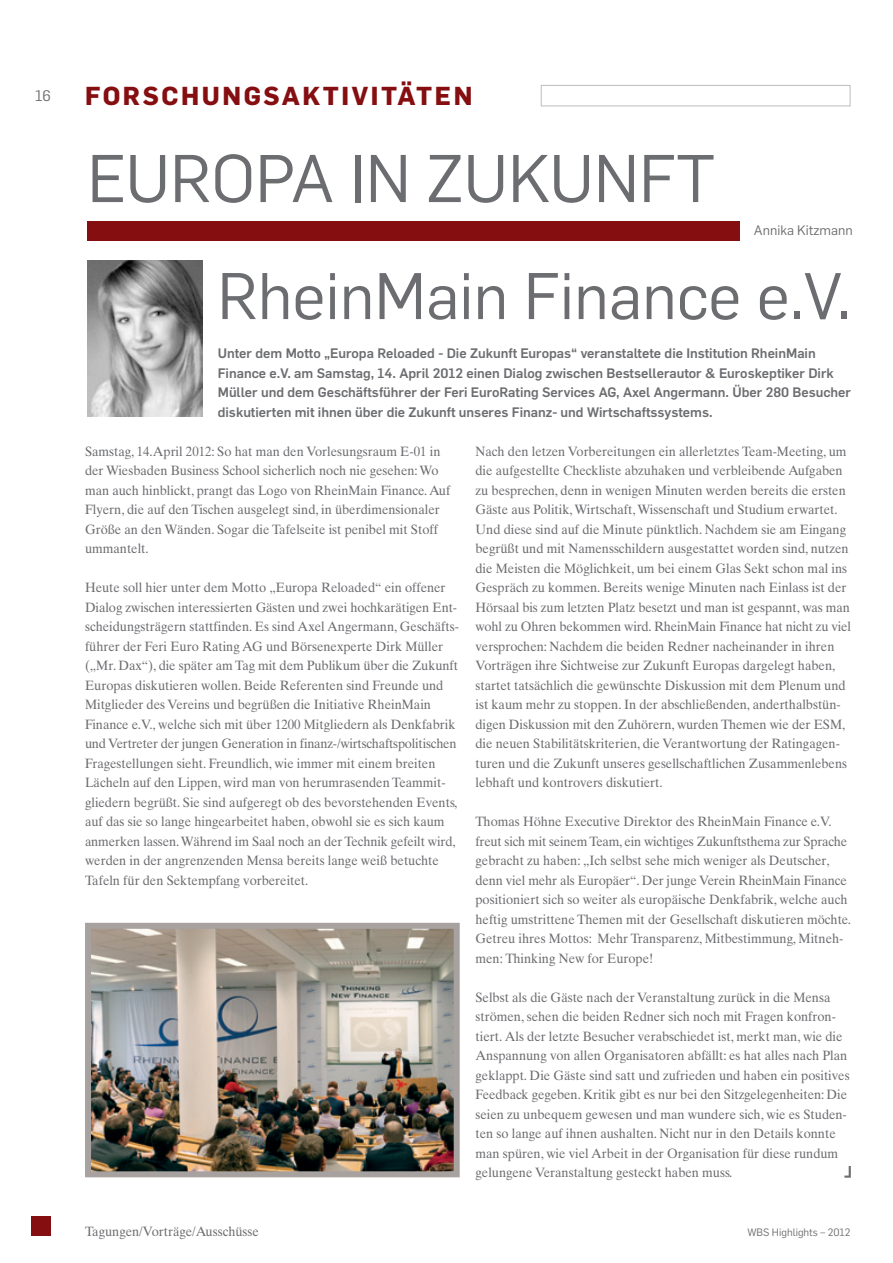
<style>
.page{position:relative;width:893px;height:1263px;background:#fff}
.page>*{position:absolute;margin:0;border:0;box-sizing:border-box;transform-origin:0 0}
.t1{font:66px "Flama";color:#6c6d70}
.t2{font:64.5px "Flama";color:#6c6d70}
.t3{font:700 25.5px "Flama";letter-spacing:.1em;color:#850e11}
.t4{font:15px "Flama";color:#6c6d70}
.t5{font:13.5px/19.5px "Times Ten LT";color:#6c6d70;scale:.95 1}
.t6{font:500 13.5px/19.5px "Flama";color:#6c6d70}
.t7{font:13.5px "Flama";color:#6c6d70}
.t8{font:10.5px "Flama";color:#6c6d70}
</style>
<div class="page">
<div style="left:87px;top:222px;width:653px;height:19px;background:#850e11"></div>
<img style="left:88px;top:260px;width:114px;height:156px">
<img style="left:92px;top:930px;width:361px;height:240px">
<div style="left:85px;top:923px;width:375px;height:254px;border:6px solid #a7a1a0"></div>
<svg style="left:844px;top:1166px;width:7px;height:12px"></svg>
<div style="left:541px;top:85px;width:309px;height:21px;border:1px solid #bcbdc0"></div>
<div style="left:31px;top:1216px;width:20px;height:20px;background:#850e11"></div>
<p class="t4" style="left:35px;top:90px;width:17px">16</p>
<h3 class="t3" style="left:85px;top:81px;width:389px">FORSCHUNGSAKTIVITÄTEN</h3>
<h1 class="t1" style="left:87px;top:155px;width:629px">EUROPA IN ZUKUNFT</h1>
<p class="t7" style="left:754px;top:226px;width:100px">Annika Kitzmann</p>
<h2 class="t2" style="left:217px;top:273px;width:636px">RheinMain Finance e.V.</h2>
<p class="t6" style="left:218px;top:345px;width:635px">Unter dem Motto „Europa Reloaded - Die Zukunft Europas“ veranstaltete die Institution RheinMain Finance e.V. am Samstag, 14. April 2012 einen Dialog zwischen Bestsellerautor &amp; Euroskeptiker Dirk Müller und dem Geschäftsführer der Feri EuroRating Services AG, Axel Angermann. Über 280 Besucher diskutierten mit ihnen über die Zukunft unseres Finanz- und Wirtschaftssystems.</p>
<p class="t5" style="left:475px;top:443px;width:397px">Nach den letzen Vorbereitungen ein allerletztes Team-Meeting, um die aufgestellte Checkliste abzuhaken und verbleibende Aufgaben zu besprechen, denn in wenigen Minuten werden bereits die ersten Gäste aus Politik, Wirtschaft, Wissenschaft und Studium erwartet.<br>Und diese sind auf die Minute pünktlich. Nachdem sie am Eingang begrüßt und mit Namensschildern ausgestattet worden sind, nutzen die Meisten die Möglichkeit, um bei einem Glas Sekt schon mal ins Gespräch zu kommen. Bereits wenige Minuten nach Einlass ist der Hörsaal bis zum letzten Platz besetzt und man ist gespannt, was man wohl zu Ohren bekommen wird. RheinMain Finance hat nicht zu viel versprochen: Nachdem die beiden Redner nacheinander in ihren Vorträgen ihre Sichtweise zur Zukunft Europas dargelegt haben, startet tatsächlich die gewünschte Diskussion mit dem Plenum und ist kaum mehr zu stoppen. In der abschließenden, andert halbstün - di gen Diskussion mit den Zuhörern, wurden Themen wie der ESM, die neuen Stabilitätskriterien, die Verantwortung der Ratingagen - turen und die Zukunft unseres gesellschaftlichen Zu sam menlebens lebhaft und kontrovers diskutiert.</p>
<p class="t5" style="left:475px;top:813px;width:397px">Thomas Höhne Executive Direktor des RheinMain Finance e.V. freut sich mit seinem Team, ein wichtiges Zukunftsthema zur Sprache gebracht zu haben: „Ich selbst sehe mich weniger als Deutscher, denn viel mehr als Europäer“. Der junge Verein RheinMain Finance positioniert sich so weiter als europäische Denkfabrik, welche auch heftig umstrittene Themen mit der Gesellschaft disku tieren möchte.<br>Getreu ihres Mottos: Mehr Transparenz, Mitbe stimmung, Mitneh - men: Thinking New for Europe!</p>
<p class="t5" style="left:475px;top:988px;width:395px">Selbst als die Gäste nach der Veranstaltung zurück in die Mensa strömen, sehen die beiden Redner sich noch mit Fragen konfron - tiert. Als der letzte Besucher verabschiedet ist, merkt man, wie die Anspannung von allen Organisatoren abfällt: es hat alles nach Plan geklappt. Die Gäste sind satt und zufrieden und haben ein positives Feedback gegeben. Kritik gibt es nur bei den Sitzgelegenheiten: Die seien zu unbequem gewesen und man wundere sich, wie es Studen - ten so lange auf ihnen aushalten. Nicht nur in den Details konnte man spüren, wie viel Arbeit in der Organisation für diese rundum gelungene Veranstaltung gesteckt haben muss.</p>
<p class="t5" style="left:85px;top:443px;width:386px">Samstag, 14.April 2012: So hat man den Vorlesungsraum E-01 in der Wiesbaden Business School sicherlich noch nie gesehen: Wo man auch hinblickt, prangt das Logo von RheinMain Finance. Auf Flyern, die auf den Tischen ausgelegt sind, in überdimensionaler Größe an den Wänden. Sogar die Tafelseite ist penibel mit Stoff ummantelt.</p>
<p class="t5" style="left:85px;top:579px;width:395px">Heute soll hier unter dem Motto „Europa Reloaded“ ein offener Dialog zwischen interessierten Gästen und zwei hochkarätigen Ent - scheidungsträgern stattfinden. Es sind Axel Angermann, Geschäfts - führer der Feri Euro Rating AG und Börsenexperte Dirk Müller („Mr. Dax“), die später am Tag mit dem Publikum über die Zukunft Europas diskutieren wollen. Beide Referenten sind Freunde und Mitglieder des Vereins und begrüßen die Initiative RheinMain Finance e.V., welche sich mit über 1200 Mitgliedern als Denkfabrik und Vertreter der jungen Generation in finanz-/wirtschaftspoli tischen Fragestellungen sieht. Freundlich, wie immer mit einem breiten Lächeln auf den Lippen, wird man von herumrasenden Teammit - gliedern begrüßt. Sie sind aufgeregt ob des bevorstehen den Events, auf das sie so lange hingearbeitet haben, obwohl sie es sich kaum anmerken lassen. Während im Saal noch an der Technik gefeilt wird, werden in der angrenzenden Mensa bereits lange weiß betuchte Tafeln für den Sektempfang vorbereitet.</p>
<p class="t5" style="left:85px;top:1223px;width:185px">Tagungen/Vorträge/Ausschüsse</p>
<p class="t8" style="left:747px;top:1228px;width:104px">WBS Highlights – 2012</p>
</div>
